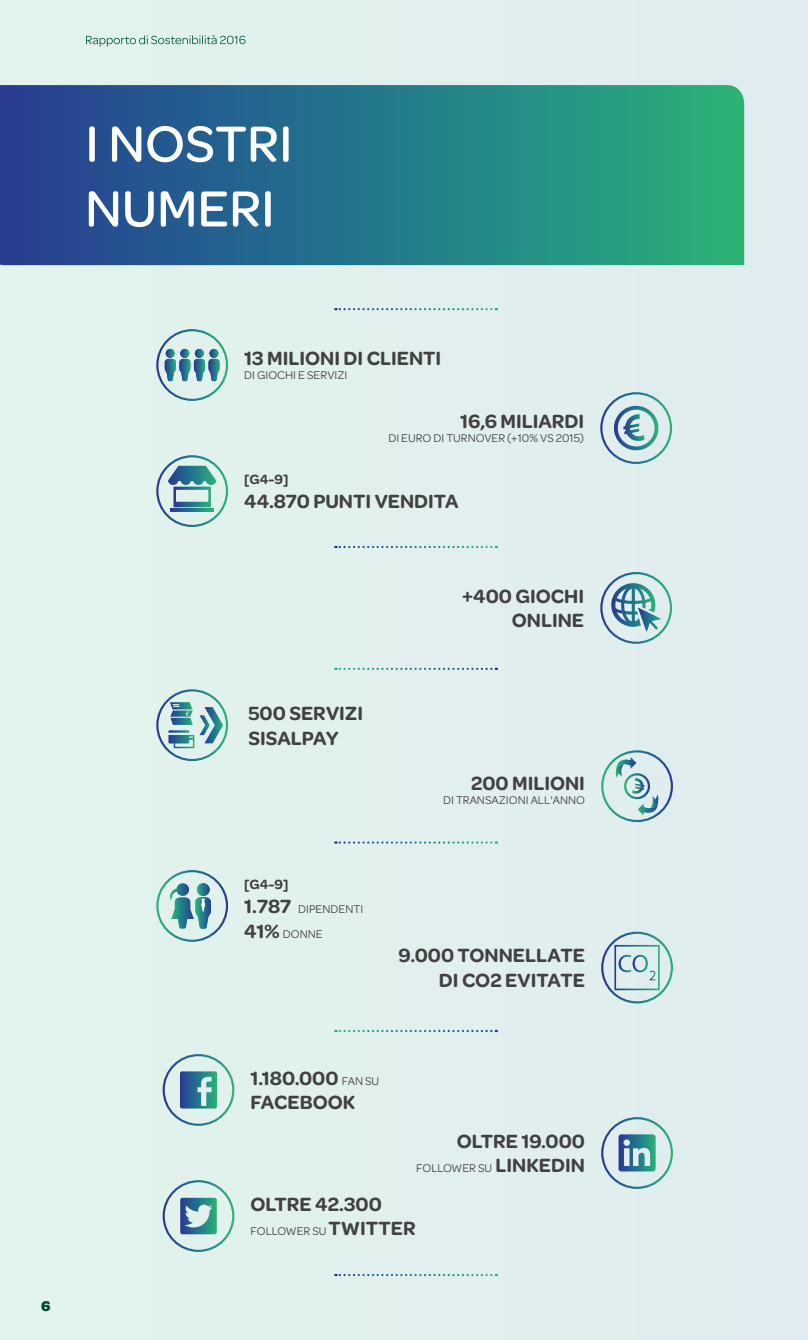
<style>
.page{position:relative;width:808px;height:1340px;background:#fff}
.page>*{position:absolute;margin:0;border:0;box-sizing:border-box;transform-origin:0 0}
.t1{font:500 54px/64.8px "Omnes";color:#fff}
.t2{font:600 20.4px/24.5px "Omnes";color:#414042;text-align:right}
.t3{font:700 15px "Omnes";color:#00492b}
.t4{font:600 14.25px "Omnes";color:#414042}
.t5{font:11.85px/24.5px "Omnes";color:#414042}
.s1{font-weight:600;font-size:20.4px}
.s2{font-weight:400;font-size:11.85px}
</style>
<div class="page">
<div style="left:0;top:0;width:808px;height:1339px;background:#e1f0ee"></div>
<svg style="left:86px;top:35px;width:159px;height:12px"></svg>
<svg style="left:0;top:85px;width:744px;height:180px;background:#257788"></svg>
<div style="left:156px;top:329px;width:72px;height:72px;border:2px solid #fff;border-radius:50%"></div>
<svg style="left:165px;top:349px;width:55px;height:32px"></svg>
<div style="left:156px;top:455px;width:72px;height:72px;border:2px solid #fff;border-radius:50%"></div>
<svg style="left:171px;top:508px;width:43px;height:3px"></svg>
<svg style="left:168px;top:466px;width:48px;height:41px"></svg>
<div style="left:600px;top:392px;width:72px;height:72px;border:2px solid #fff;border-radius:50%"></div>
<svg style="left:612px;top:406px;width:47px;height:46px"></svg>
<div style="left:600px;top:572px;width:72px;height:72px;border:2px solid #fff;border-radius:50%"></div>
<svg style="left:611px;top:583px;width:50px;height:48px"></svg>
<div style="left:163px;top:1054px;width:71px;height:71px;border:2px solid #fff;border-radius:50%"></div>
<svg style="left:180px;top:1071px;width:37px;height:37px"></svg>
<div style="left:163px;top:1180px;width:71px;height:71px;border:2px solid #fff;border-radius:50%"></div>
<svg style="left:180px;top:1197px;width:37px;height:37px"></svg>
<div style="left:601px;top:1117px;width:72px;height:71px;border:2px solid #fff;border-radius:50%"></div>
<svg style="left:618px;top:1134px;width:38px;height:37px"></svg>
<svg style="left:335px;top:667px;width:162px;height:3px"></svg>
<svg style="left:335px;top:841px;width:162px;height:2px"></svg>
<div style="left:601px;top:931px;width:72px;height:72px;border:2px solid #fff;border-radius:50%"></div>
<div style="left:614px;top:945px;width:46px;height:45px;border:2px solid #fff"></div>
<svg style="left:618px;top:954px;width:38px;height:26px"></svg>
<div style="left:156px;top:870px;width:72px;height:71px;border:2px solid #fff;border-radius:50%"></div>
<svg style="left:167px;top:883px;width:44px;height:45px"></svg>
<svg style="left:335px;top:546px;width:162px;height:2px"></svg>
<svg style="left:335px;top:308px;width:162px;height:2px"></svg>
<svg style="left:335px;top:1029px;width:162px;height:3px"></svg>
<svg style="left:335px;top:1273px;width:162px;height:3px"></svg>
<div style="left:601px;top:750px;width:72px;height:72px;border:2px solid #fff;border-radius:50%"></div>
<svg style="left:615px;top:756px;width:44px;height:59px"></svg>
<div style="left:156px;top:689px;width:72px;height:72px;border:2px solid #fff;border-radius:50%"></div>
<svg style="left:200px;top:707px;width:23px;height:36px"></svg>
<svg style="left:168px;top:702px;width:26px;height:46px"></svg>
<h1 class="t1" style="left:85px;top:108px;width:209px">I NOSTRI<br>NUMERI</h1>
<p class="t3" style="left:41px;top:1295px;width:11px">6</p>
<p class="t2" style="left:244px;top:345px;width:198px">13 MILIONI DI CLIENTI</p>
<p class="t5" style="left:244px;top:362px;width:105px">DI GIOCHI E SERVIZI</p>
<p class="t2" style="left:460px;top:408px;width:125px">16,6 MILIARDI</p>
<p class="t5" style="left:388px;top:425px;width:197px">DI EURO DI TURNOVER (+10% VS 2015)</p>
<p class="t4" style="left:244px;top:469px;width:46px">[G4-9]</p>
<p class="t2" style="left:244px;top:488px;width:216px">44.870 PUNTI VENDITA</p>
<p class="t2" style="left:248px;top:700px;width:116px;text-align:left">500 SERVIZI<br>SISALPAY</p>
<p class="t4" style="left:244px;top:873px;width:46px">[G4-9]</p>
<p class="t5" style="left:244px;top:896px;width:121px"><span class="s1">1.787</span> DIPENDENTI<br><span class="s1">41%</span> DONNE</p>
<p class="t2" style="left:462px;top:582px;width:123px">+400 GIOCHI<br>ONLINE</p>
<p class="t2" style="left:471px;top:769px;width:115px">200 MILIONI</p>
<p class="t5" style="left:443px;top:787px;width:143px">DI TRANSAZIONI ALL'ANNO</p>
<p class="t2" style="left:399px;top:942px;width:188px">9.000 TONNELLATE<br>DI CO2 EVITATE</p>
<p class="t2" style="left:251px;top:1064px;width:130px;text-align:left">1.180.000 <span class="s2">FAN SU<br></span>FACEBOOK</p>
<p class="t2" style="left:457px;top:1127px;width:130px">OLTRE 19.000</p>
<p class="t5" style="left:416px;top:1155px;width:170px">FOLLOWER SU <span class="s1">LINKEDIN</span></p>
<p class="t2" style="left:251px;top:1190px;width:133px">OLTRE 42.300</p>
<p class="t5" style="left:251px;top:1218px;width:167px">FOLLOWER SU <span class="s1">TWITTER</span></p>
</div>
